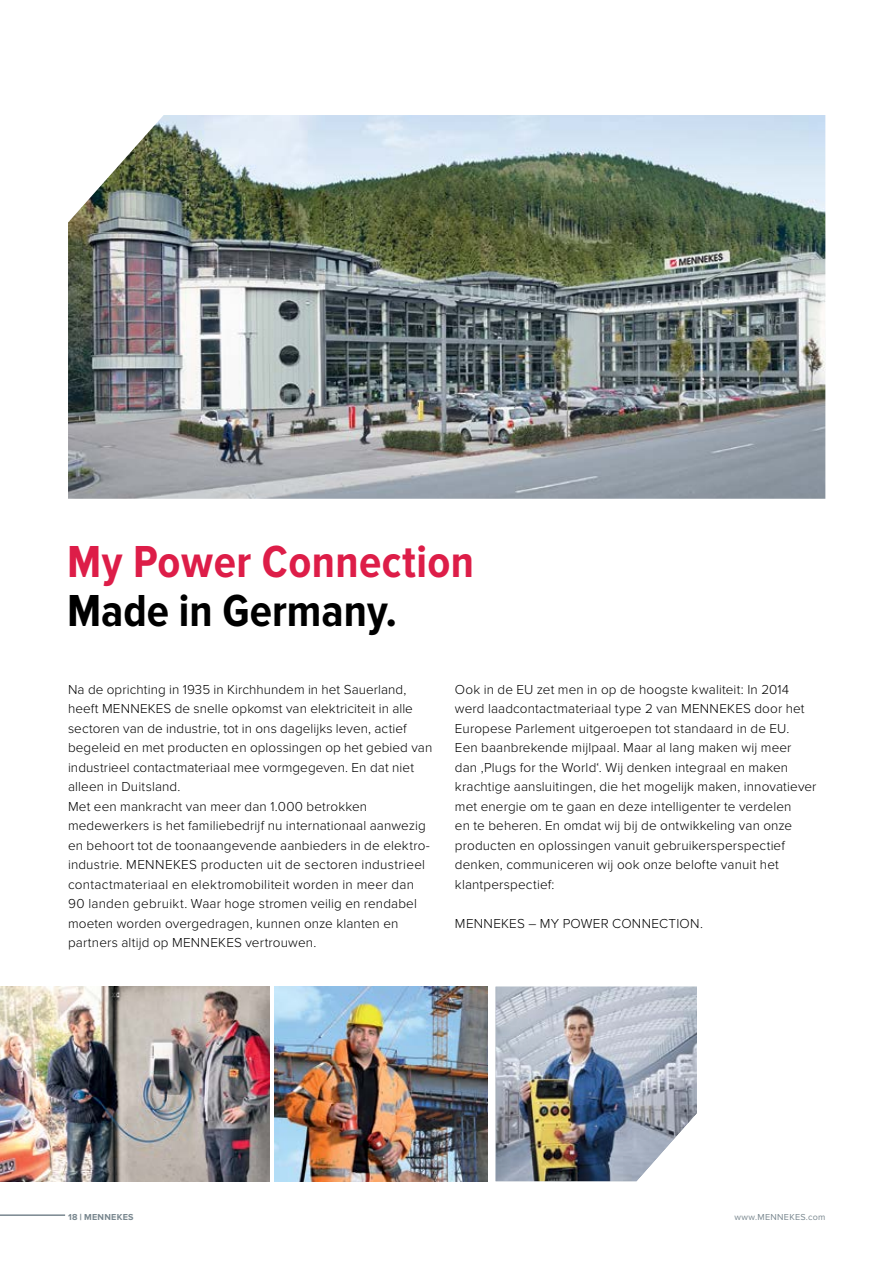
<style>
.page{position:relative;width:893px;height:1263px;background:#fff}
.page>*{position:absolute;margin:0;border:0;box-sizing:border-box;transform-origin:0 0}
.t1{font:700 46.5px "Proxima Nova Cond";letter-spacing:.01em;color:#dd1d48}
.t2{font:700 46.5px "Proxima Nova Cond";color:#000}
.t3{font:300 13.5px/19.5px "Proxima Nova";letter-spacing:.01em;color:#000}
.t4{font:9px "Proxima Nova";letter-spacing:.03em;color:#79878f}
.t5{font:700 9px "Proxima Nova";letter-spacing:.03em;color:#79878f}
.s1{font-family:"Proxima Nova Extrabld";font-weight:400}
</style>
<div class="page">
<hr style="left:0;top:1214px;width:65px;height:2px;background:#79878f">
<div style="left:495px;top:984px;width:204px;height:198px;background:#c0c9cf;opacity:.4"></div>
<img style="left:274px;top:986px;width:214px;height:195px">
<img style="left:0;top:986px;width:270px;height:195px">
<img style="left:68px;top:115px;width:757px;height:384px">
<h1 class="t1" style="left:67px;top:536px;width:409px">My Power Connection</h1>
<h1 class="t2" style="left:67px;top:585px;width:332px">Made in Germany.</h1>
<p class="t3" style="left:68px;top:680px;width:366px">Na de oprichting in 1935 in Kirchhundem in het Sauerland, heeft MENNEKES de snelle opkomst van elektriciteit in alle sectoren van de industrie, tot in ons dagelijks leven, actief begeleid en met producten en oplossingen op het gebied van industrieel contactmateriaal mee vormgegeven. En dat niet alleen in Duitsland.<br>Met een mankracht van meer dan 1.000 betrokken medewerkers is het familiebedrijf nu internationaal aanwezig en behoort tot de toonaangevende aanbieders in de elektro&shy;industrie. MENNEKES producten uit de sectoren industrieel contactmateriaal en elektromobiliteit worden in meer dan 90 landen gebruikt. Waar hoge stromen veilig en rendabel moeten worden overgedragen, kunnen onze klanten en partners altijd op MENNEKES vertrouwen.</p>
<p class="t3" style="left:455px;top:680px;width:363px">Ook in de EU zet men in op de hoogste kwaliteit: In 2014 werd laadcontactmateriaal type 2 van MENNEKES door het Europese Parlement uitgeroepen tot standaard in de EU.<br>Een baanbrekende mijlpaal. Maar al lang maken wij meer dan ‚Plugs for the World‘. Wij denken integraal en maken krachtige aansluitingen, die het mogelijk maken, innovatiever met energie om te gaan en deze intelligenter te verdelen<br>en te beheren. En omdat wij bij de ontwikkeling van onze producten en oplossingen vanuit gebruikersperspectief denken, communiceren wij ook onze belofte vanuit het klantperspectief:</p>
<p class="t3" style="left:455px;top:914px;width:249px">MENNEKES – MY POWER CONNECTION.</p>
<p class="t5" style="left:68px;top:1212px;width:67px">18 <span class="s1">|</span> MENNEKES</p>
<p class="t4" style="left:734px;top:1212px;width:93px">www.MENNEKES.com</p>
</div>
